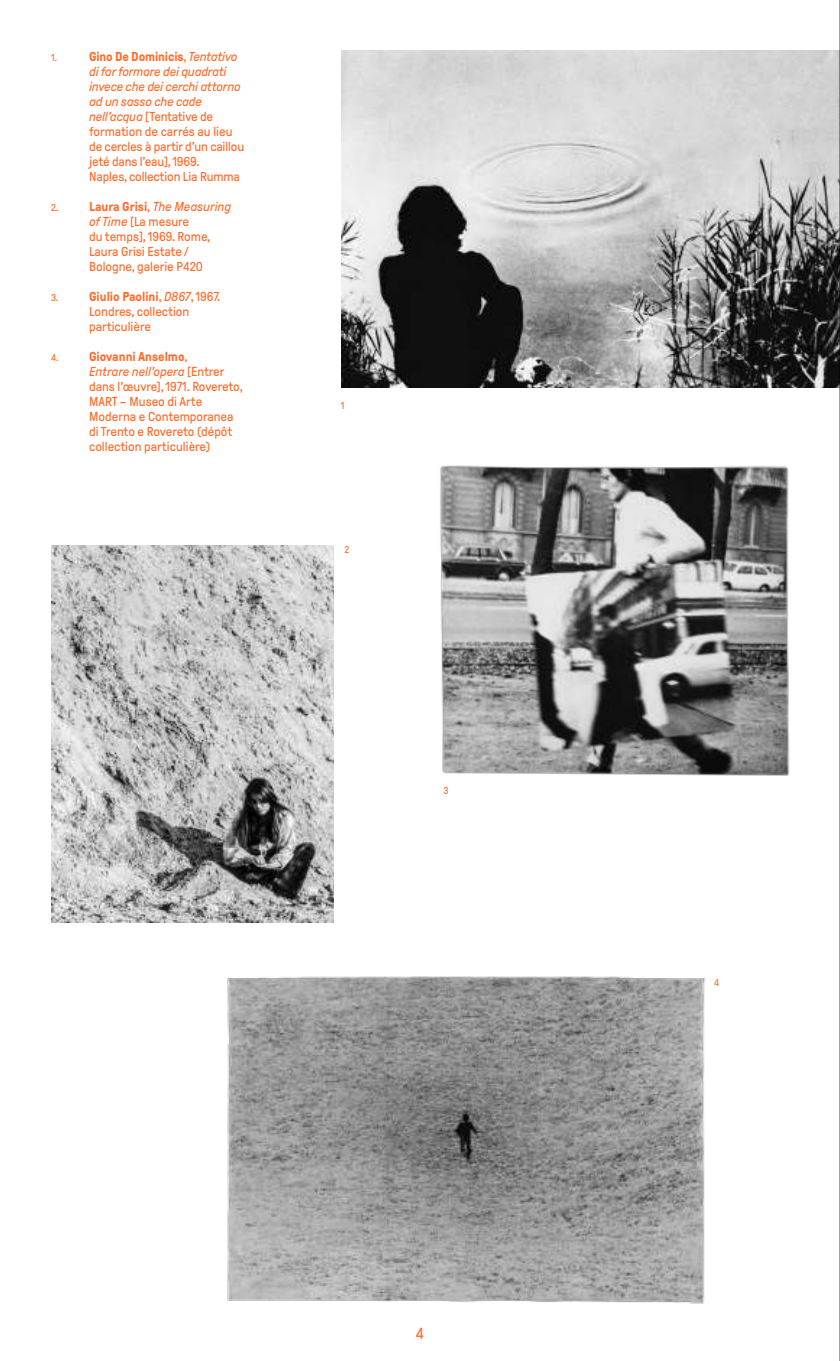
<style>
.page{position:relative;width:840px;height:1361px;background:#fff}
.page>*{position:absolute;margin:0;border:0;box-sizing:border-box;transform-origin:0 0}
.t1{font:16px "GT Pressura";color:#ff6d2e}
.t2{font:13px/15px "GT Pressura";color:#ff6d2e}
.t3{font:10px "GT Pressura";color:#ff6d2e}
.s1{font-weight:700}
.s2{font-style:italic}
.s3{font-size:10px}
</style>
<div class="page">
<img style="left:440px;top:465px;width:350px;height:311px">
<img style="left:341px;top:51px;width:498px;height:336px">
<img style="left:227px;top:976px;width:479px;height:328px">
<img style="left:51px;top:545px;width:282px;height:377px">
<hr style="left:839px;top:0;width:1px;height:1361px;background:#000">
<p class="t3" style="left:51px;top:52px;width:7px">1.</p>
<p class="t2" style="left:89px;top:49px;width:156px"><span class="s1">Gino De Dominicis</span>, <span class="s2">Tentativo di far formare dei quadrati invece che dei cerchi attorno ad un sasso che cade nell’acqua</span> [Tentative de formation de carrés au lieu de cercles à partir d’un caillou jeté dans l’eau], 1969.<br>Naples, collection Lia Rumma</p>
<p class="t2" style="left:89px;top:199px;width:143px;text-indent:-38px"><span class="s3">2.</span> <span class="s1">Laura Grisi</span>, <span class="s2">The Measuring of Time</span> [La mesure<br>du temps], 1969. Rome,<br>Laura Grisi Estate /<br>Bologne, galerie P420</p>
<p class="t2" style="left:89px;top:289px;width:133px;text-indent:-38px"><span class="s3">3.</span> <span class="s1">Giulio Paolini</span>, <span class="s2">D867</span>, 1967.<br>Londres, collection particulière</p>
<p class="t2" style="left:89px;top:349px;width:155px;text-indent:-38px"><span class="s3">4.</span> <span class="s1">Giovanni Anselmo</span>,<br><span class="s2">Entrare nell’opera</span> [Entrer dans l’œuvre], 1971. Rovereto,<br>MART – Museo di Arte<br>Moderna e Contemporanea di Trento e Rovereto (dépôt collection particulière)</p>
<p class="t3" style="left:340px;top:400px;width:5px">1</p>
<p class="t3" style="left:344px;top:544px;width:6px">2</p>
<p class="t3" style="left:443px;top:786px;width:7px">3</p>
<p class="t1" style="left:416px;top:1325px;width:10px">4</p>
<p class="t3" style="left:714px;top:977px;width:7px">4</p>
</div>
